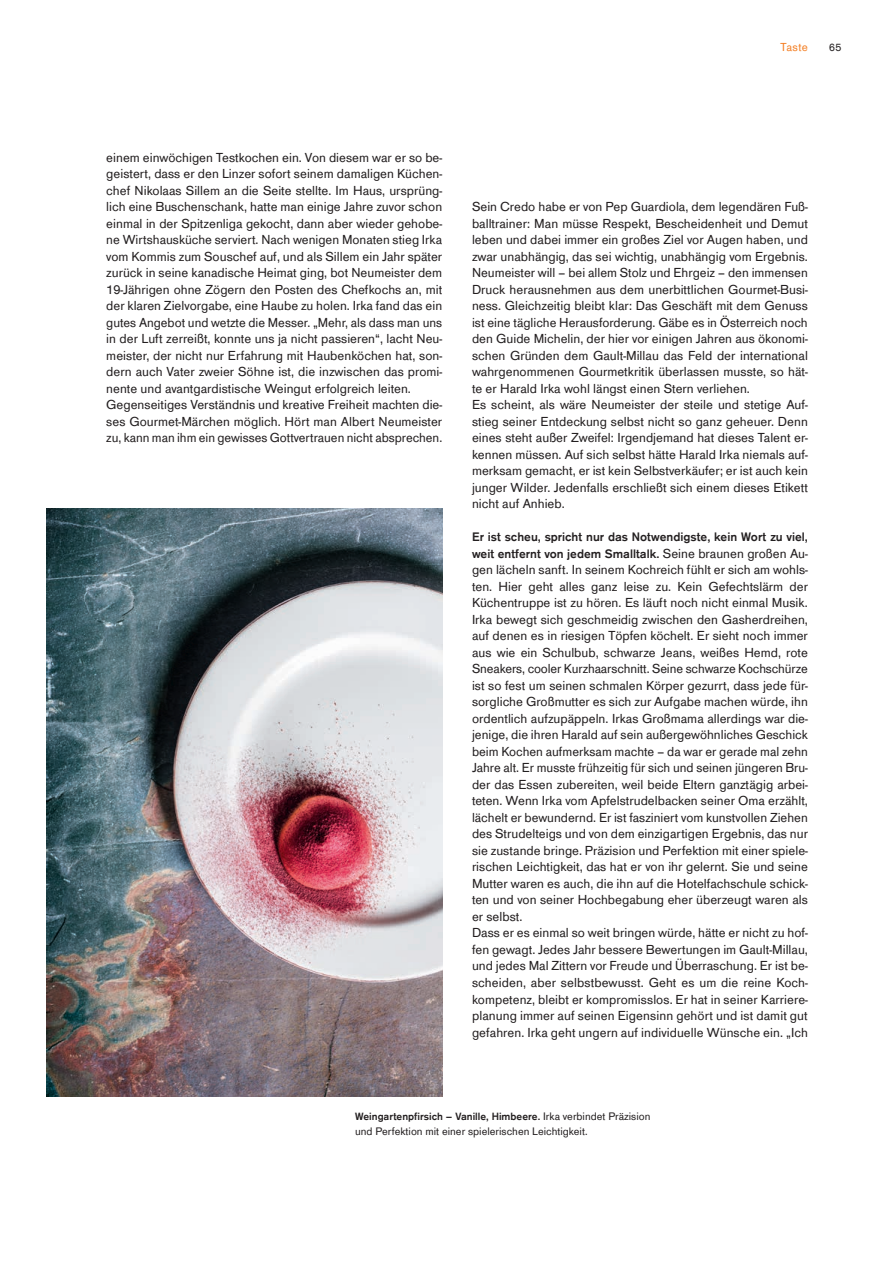
<style>
.page{position:relative;width:893px;height:1263px;background:#fff}
.page>*{position:absolute;margin:0;border:0;box-sizing:border-box;transform-origin:0 0}
.t1{font:13.5px/16.5px "Gaggenau";color:#231f20}
.t2{font:700 12.75px/16.5px "Gaggenau";color:#231f20}
.t3{font:12px "Gaggenau";letter-spacing:.025em;color:#f48026}
.t4{font:11.25px "Gaggenau";color:#231f20}
.t5{font:700 10.8px "Gaggenau";color:#231f20}
.s1{font-weight:400;font-size:13.5px}
.s2{font-weight:400;font-size:11.25px}
</style>
<div class="page">
<img style="left:47px;top:508px;width:395px;height:588px">
<p class="t3" style="left:781px;top:39px;width:29px">Taste</p>
<p class="t4" style="left:829px;top:40px;width:14px">65</p>
<p class="t1" style="left:106px;top:149px;width:337px">einem einwöchigen Testkochen ein. Von diesem war er so be&shy;geistert, dass er den Linzer sofort seinem damaligen Küchen&shy;chef Nikolaas Sillem an die Seite stellte. Im Haus, ursprüng&shy;lich eine Buschenschank, hatte man einige Jahre zuvor schon einmal in der Spitzenliga gekocht, dann aber wieder gehobe&shy;ne Wirtshausküche serviert. Nach wenigen Monaten stieg Irka vom Kommis zum Souschef auf, und als Sillem ein Jahr später zurück in seine kanadische Heimat ging, bot Neumeister dem 19-Jährigen ohne Zögern den Posten des Chefkochs an, mit der klaren Zielvorgabe, eine Haube zu holen. Irka fand das ein gutes Angebot und wetzte die Messer. „Mehr, als dass man uns in der Luft zerreißt, konnte uns ja nicht passieren“, lacht Neu&shy;meister, der nicht nur Erfahrung mit Haubenköchen hat, son&shy;dern auch Vater zweier Söhne ist, die inzwischen das promi&shy;nente und avantgardistische Weingut erfolgreich leiten.<br>Gegenseitiges Verständnis und kreative Freiheit machten die&shy;ses Gourmet-Märchen möglich. Hört man Albert Neumeister zu, kann man ihm ein gewisses Gottvertrauen nicht absprechen.</p>
<p class="t1" style="left:472px;top:198px;width:337px">Sein Credo habe er von Pep Guardiola, dem legendären Fuß&shy;balltrainer: Man müsse Respekt, Bescheidenheit und Demut leben und dabei immer ein großes Ziel vor Augen haben, und zwar unabhängig, das sei wichtig, unabhängig vom Ergebnis.<br>Neumeister will – bei allem Stolz und Ehrgeiz – den immensen Druck herausnehmen aus dem unerbittlichen Gourmet-Busi&shy;ness. Gleichzeitig bleibt klar: Das Geschäft mit dem Genuss ist eine tägliche Herausforderung. Gäbe es in Österreich noch den Guide Michelin, der hier vor einigen Jahren aus ökonomi&shy;schen Gründen dem Gault-Millau das Feld der international wahrgenommenen Gourmetkritik überlassen musste, so hät&shy;te er Harald Irka wohl längst einen Stern verliehen.<br>Es scheint, als wäre Neumeister der steile und stetige Auf&shy;stieg seiner Entdeckung selbst nicht so ganz geheuer. Denn eines steht außer Zweifel: Irgendjemand hat dieses Talent er&shy;kennen müssen. Auf sich selbst hätte Harald Irka niemals auf&shy;merksam gemacht, er ist kein Selbstverkäufer; er ist auch kein junger Wilder. Jedenfalls erschließt sich einem dieses Etikett nicht auf Anhieb.</p>
<p class="t2" style="left:472px;top:529px;width:337px">Er ist scheu, spricht nur das Notwendigste, kein Wort zu viel, weit entfernt von jedem Smalltalk. <span class="s1">Seine braunen großen Au-</span></p>
<p class="t1" style="left:472px;top:561px;width:338px">gen lächeln sanft. In seinem Kochreich fühlt er sich am wohls&shy;ten. Hier geht alles ganz leise zu. Kein Gefechtslärm der Küchentruppe ist zu hören. Es läuft noch nicht einmal Musik.<br>Irka bewegt sich geschmeidig zwischen den Gasherdreihen, auf denen es in riesigen Töpfen köchelt. Er sieht noch immer aus wie ein Schulbub, schwarze Jeans, weißes Hemd, rote Sneakers, cooler Kurzhaarschnitt. Seine schwarze Kochschürze ist so fest um seinen schmalen Körper gezurrt, dass jede für&shy;sorgliche Großmutter es sich zur Aufgabe machen würde, ihn ordentlich aufzupäppeln. Irkas Großmama allerdings war die&shy;jenige, die ihren Harald auf sein außergewöhnliches Geschick beim Kochen aufmerksam machte – da war er gerade mal zehn Jahre alt. Er musste frühzeitig für sich und seinen jüngeren Bru&shy;der das Essen zubereiten, weil beide Eltern ganztägig arbei&shy;teten. Wenn Irka vom Apfelstrudelbacken seiner Oma erzählt, lächelt er bewundernd. Er ist fasziniert vom kunstvollen Ziehen des Strudelteigs und von dem einzigartigen Ergebnis, das nur sie zustande bringe. Präzision und Perfektion mit einer spiele&shy;rischen Leichtigkeit, das hat er von ihr gelernt. Sie und seine Mutter waren es auch, die ihn auf die Hotelfachschule schick&shy;ten und von seiner Hochbegabung eher überzeugt waren als er selbst.<br>Dass er es einmal so weit bringen würde, hätte er nicht zu hof&shy;fen gewagt. Jedes Jahr bessere Bewertungen im Gault-Millau, und jedes Mal Zittern vor Freude und Überraschung. Er ist be&shy;scheiden, aber selbstbewusst. Geht es um die reine Koch&shy;kompetenz, bleibt er kompromisslos. Er hat in seiner Karriere&shy;planung immer auf seinen Eigensinn gehört und ist damit gut gefahren. Irka geht ungern auf individuelle Wünsche ein. „Ich</p>
<p class="t5" style="left:355px;top:1110px;width:297px">Weingartenpfirsich – Vanille, Himbeere. <span class="s2">Irka verbindet Präzision</span></p>
<p class="t4" style="left:355px;top:1125px;width:234px">und Perfektion mit einer spielerischen Leichtigkeit.</p>
</div>
